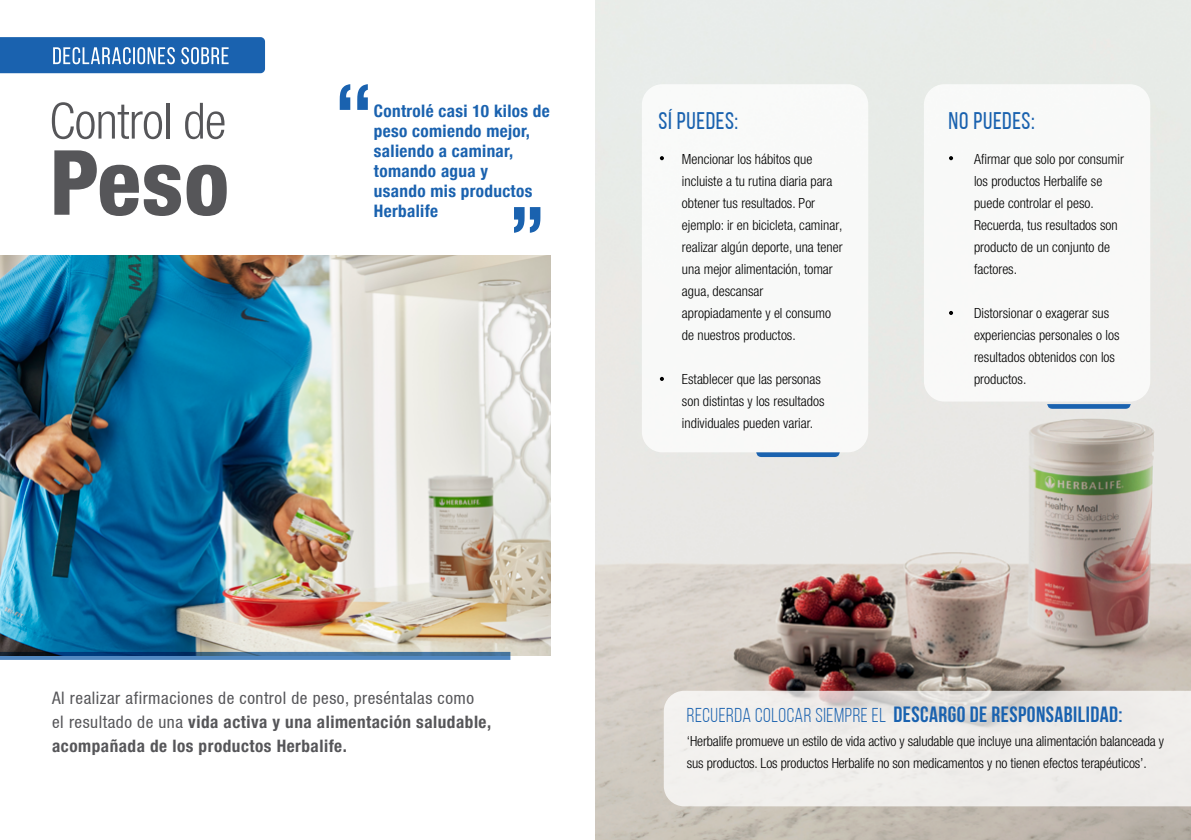
<style>
.page{position:relative;width:1191px;height:840px;background:#fff}
.page>*{position:absolute;margin:0;border:0;box-sizing:border-box;transform-origin:0 0}
.t1{font:800 condensed 90px "Helvetica Neue LT Std";color:#565659}
.t2{font:700 condensed 80px "Helvetica Neue";color:#1a62af}
.t3{font:300 condensed 50px "Helvetica Neue LT Std";letter-spacing:-.01em;color:#565659}
.t4{font:24px "Bebas Neue";letter-spacing:.03em;color:#fff}
.t5{font:24px "Bebas Neue";letter-spacing:.025em;color:#1a62af}
.t6{font:700 22px "Bebas Neue";letter-spacing:.02em;color:#1a62af}
.t7{font:700 condensed 17.2px/20px "Helvetica Neue";letter-spacing:.02em;color:#1a62af}
.t8{font:700 condensed 17.2px/24px "Helvetica Neue LT Std";letter-spacing:.03em;color:#565659}
.t9{font:condensed 17.2px "Helvetica 57";letter-spacing:.03em;color:#565659}
.t10{font:300 condensed 14px/22px "Helvetica Neue LT Std";color:#000}
.s1{font-family:"Helvetica 57";font-weight:400}
.s2{font-weight:400;font-size:20px}
</style>
<div class="page">
<img style="left:595px;top:0;width:596px;height:839px">
<div style="left:0;top:37px;width:265px;height:36px;background:#1a62af"></div>
<img style="left:0;top:255px;width:550px;height:400px">
<svg style="left:664px;top:690px;width:527px;height:115px;background:#eceae7"></svg>
<div style="left:642px;top:84px;width:226px;height:368px;background:#f8f9f8;border-radius:20px"></div>
<svg style="left:756px;top:452px;width:83px;height:5px"></svg>
<div style="left:924px;top:84px;width:226px;height:317px;background:#f9f9f8;border-radius:20px"></div>
<svg style="left:1047px;top:404px;width:83px;height:4px"></svg>
<svg style="left:0;top:651px;width:510px;height:8px;background:#45739f"></svg>
<svg style="left:660px;top:156px;width:4px;height:4px"></svg>
<svg style="left:949px;top:156px;width:4px;height:4px"></svg>
<svg style="left:949px;top:311px;width:4px;height:4px"></svg>
<svg style="left:660px;top:376px;width:4px;height:5px"></svg>
<h3 class="t4" style="left:52px;top:43px;width:179px">DECLARACIONES SOBRE</h3>
<h2 class="t2" style="left:334px;top:46px;width:40px">‘‘</h2>
<h3 class="t3" style="left:49px;top:92px;width:178px">Control de</h3>
<p class="t7" style="left:374px;top:99px;width:177px">Controlé casi 10 kilos de peso comiendo mejor, saliendo a caminar, tomando agua y<br>usando mis productos<br>Herbalife</p>
<h1 class="t1" style="left:50px;top:127px;width:181px">Peso</h1>
<h2 class="t2" style="left:545px;top:270px;width:38px;rotate:-180deg">‘‘</h2>
<p class="t9" style="left:52px;top:687px;width:423px">Al realizar afirmaciones de control de peso, preséntalas como</p>
<p class="t8" style="left:52px;top:709px;width:440px"><span class="s1">el resultado de una</span> vida activa y una alimentación saludable, acompañada de los productos Herbalife.</p>
<h3 class="t5" style="left:658px;top:108px;width:81px">SÍ PUEDES:</h3>
<p class="t10" style="left:682px;top:148px;width:162px">Mencionar los hábitos que incluiste a tu rutina diaria para obtener tus resultados. Por ejemplo: ir en bicicleta, caminar, realizar algún deporte, una tener una mejor alimentación, tomar agua, descansar apropiadamente y el consumo de nuestros productos.</p>
<p class="t10" style="left:682px;top:368px;width:144px">Establecer que las personas son distintas y los resultados individuales pueden variar.</p>
<h3 class="t5" style="left:948px;top:108px;width:88px">NO PUEDES:</h3>
<p class="t10" style="left:974px;top:148px;width:151px">Afirmar que solo por consumir los productos Herbalife se puede controlar el peso.<br>Recuerda, tus resultados son producto de un conjunto de factores.</p>
<p class="t10" style="left:974px;top:302px;width:147px">Distorsionar o exagerar sus experiencias personales o los resultados obtenidos con los productos.</p>
<h3 class="t6" style="left:687px;top:701px;width:437px"><span class="s2">RECUERDA COLOCAR SIEMPRE EL</span> DESCARGO DE RESPONSABILIDAD:</h3>
<p class="t10" style="left:687px;top:729px;width:478px">‘Herbalife promueve un estilo de vida activo y saludable que incluye una alimentación balanceada y sus productos. Los productos Herbalife no son medicamentos y no tienen efectos terapéuticos’.</p>
</div>
